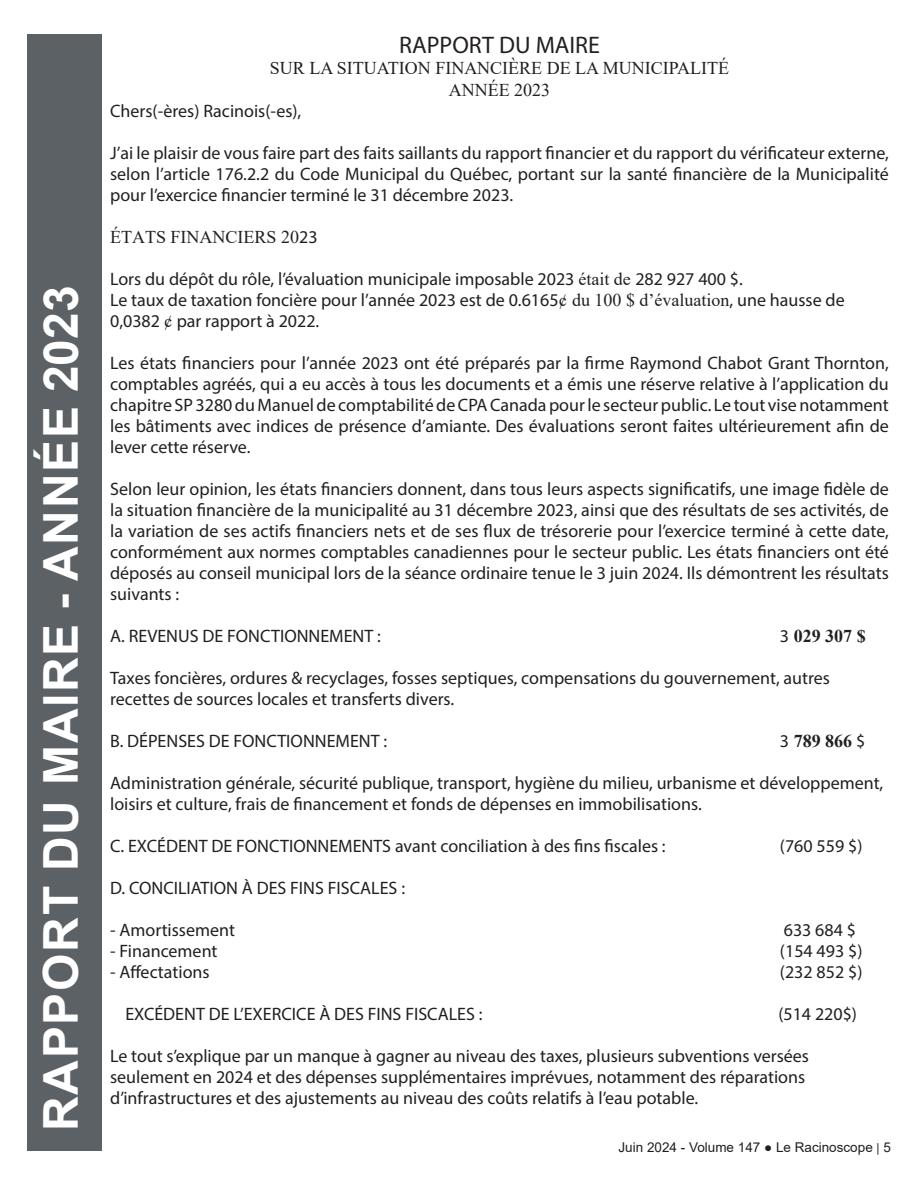
<style>
.page{position:relative;width:918px;height:1188px;background:#fff}
.page>*{position:absolute;margin:0;border:0;box-sizing:border-box;transform-origin:0 0}
.t1{font:700 48px "Arial";letter-spacing:.035em;color:#fff}
.t2{font:24px "Myriad Pro";color:#231f20}
.t3{font:18px/21px "Myriad Pro";color:#231f20}
.t4{font:18px "Times New Roman";color:#231f20}
.t5{font:700 18px "Times New Roman";color:#231f20}
.t6{font:13.5px "Arial";color:#231f20}
.s1{font-family:"Myriad Pro"}
.s2{font-family:"Times New Roman"}
.s3{font-family:"Myriad Pro";font-weight:400}
.s4{font-size:12px}
</style>
<div class="page">
<div style="left:27px;top:34px;width:74px;height:1116px;background:#5c6165"></div>
<p class="t1" style="left:27px;top:1131px;width:847px;rotate:-90deg">RAPPORT DU MAIRE - ANNÉE 2023</p>
<p class="t2" style="left:399px;top:30px;width:202px">RAPPORT DU MAIRE</p>
<p class="t4" style="left:270px;top:55px;width:461px">SUR LA SITUATION FINANCIÈRE DE LA MUNICIPALITÉ</p>
<p class="t4" style="left:449px;top:77px;width:103px">ANNÉE 2023</p>
<p class="t3" style="left:110px;top:100px;width:193px">Chers(-ères) Racinois(-es),</p>
<p class="t3" style="left:110px;top:142px;width:780px;text-align:justify">J’ai le plaisir de vous faire part des faits saillants du rapport financier et du rapport du vérificateur externe, selon l’article 176.2.2 du Code Municipal du Québec, portant sur la santé financière de la Municipalité pour l’exercice financier terminé le 31 décembre 2023.</p>
<p class="t4" style="left:110px;top:224px;width:209px">ÉTATS FINANCIERS 20<span class="s1">23</span></p>
<p class="t3" style="left:110px;top:268px;width:634px">Lors du dépôt du rôle, l’évaluation municipale imposable 2023 <span class="s2">était de</span> 282 927 400 $.</p>
<p class="t3" style="left:110px;top:289px;width:736px">Le taux de taxation foncière pour l’année 2023 est de 0.6165<span class="s2">¢ du 100 $ d’évaluation</span>, une hausse de<br>0,0382 <span class="s2">¢</span> par rapport à 2022.</p>
<p class="t3" style="left:110px;top:352px;width:780px;text-align:justify">Les états financiers pour l’année 2023 ont été préparés par la firme Raymond Chabot Grant Thornton, comptables agréés, qui a eu accès à tous les documents et a émis une réserve relative à l’application du chapitre SP 3280 du Manuel de comptabilité de CPA Canada pour le secteur public. Le tout vise notamment les bâtiments avec indices de présence d’amiante. Des évaluations seront faites ultérieurement afin de lever cette réserve.</p>
<p class="t3" style="left:110px;top:478px;width:780px;text-align:justify">Selon leur opinion, les états financiers donnent, dans tous leurs aspects significatifs, une image fidèle de la situation financière de la municipalité au 31 décembre 2023, ainsi que des résultats de ses activités, de la variation de ses actifs financiers nets et de ses flux de trésorerie pour l’exercice terminé à cette date, conformément aux normes comptables canadiennes pour le secteur public. Les états financiers ont été déposés au conseil municipal lors de la séance ordinaire tenue le 3 juin 2024. Ils démontrent les résultats suivants :</p>
<p class="t3" style="left:110px;top:625px;width:272px">A. REVENUS DE FONCTIONNEMENT :</p>
<p class="t5" style="left:780px;top:623px;width:87px"><span class="s3">3</span> 029 307 $</p>
<p class="t3" style="left:110px;top:667px;width:721px">Taxes foncières, ordures &amp; recyclages, fosses septiques, compensations du gouvernement, autres recettes de sources locales et transferts divers.</p>
<p class="t3" style="left:110px;top:730px;width:279px">B. DÉPENSES DE FONCTIONNEMENT :</p>
<p class="t5" style="left:780px;top:728px;width:87px"><span class="s3">3</span> 789 866 <span class="s3">$</span></p>
<p class="t3" style="left:110px;top:772px;width:775px">Administration générale, sécurité publique, transport, hygiène du milieu, urbanisme et développement, loisirs et culture, frais de financement et fonds de dépenses en immobilisations.</p>
<p class="t3" style="left:110px;top:835px;width:557px">C. EXCÉDENT DE FONCTIONNEMENTS avant conciliation à des fins fiscales :</p>
<p class="t3" style="left:780px;top:835px;width:84px">(760 559 $)</p>
<p class="t3" style="left:110px;top:877px;width:296px">D. CONCILIATION À DES FINS FISCALES :</p>
<p class="t3" style="left:110px;top:919px;width:126px">- Amortissement</p>
<p class="t3" style="left:784px;top:919px;width:74px">633 684 $</p>
<p class="t3" style="left:110px;top:940px;width:109px">- Financement</p>
<p class="t3" style="left:780px;top:940px;width:84px">(154 493 $)</p>
<p class="t3" style="left:110px;top:961px;width:101px">- Affectations</p>
<p class="t3" style="left:780px;top:961px;width:84px">(232 852 $)</p>
<p class="t3" style="left:125px;top:1003px;width:359px">EXCÉDENT DE L’EXERCICE À DES FINS FISCALES :</p>
<p class="t3" style="left:778px;top:1003px;width:80px">(514 220$)</p>
<p class="t3" style="left:110px;top:1045px;width:700px">Le tout s’explique par un manque à gagner au niveau des taxes, plusieurs subventions versées seulement en 2024 et des dépenses supplémentaires imprévues, notamment des réparations d’infrastructures et des ajustements au niveau des coûts relatifs à l’eau potable.</p>
<p class="t6" style="left:619px;top:1138px;width:274px">Juin 2024 - Volume 147 ● Le Racinoscope <span class="s4">|</span> 5</p>
</div>
